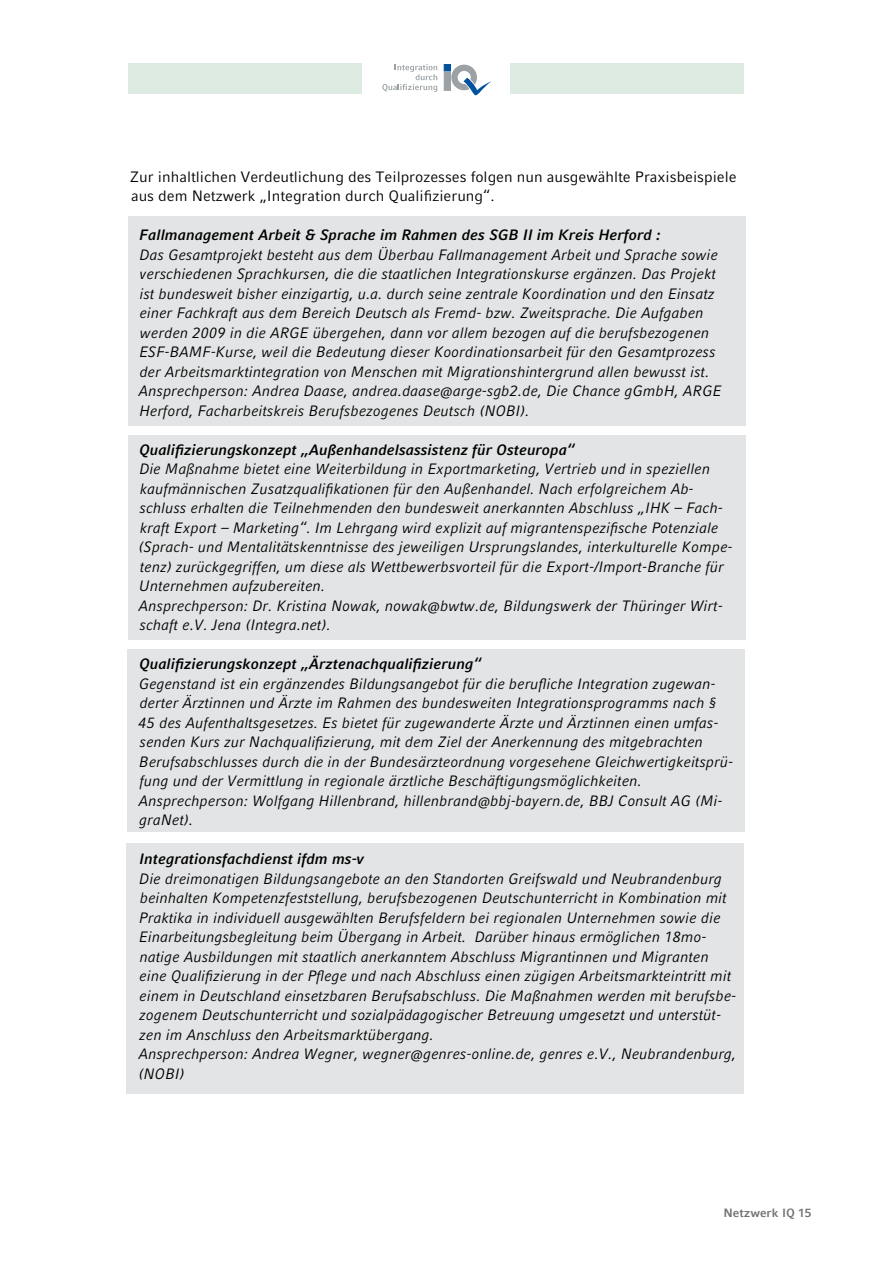
<style>
.page{position:relative;width:893px;height:1263px;background:#fff}
.page>*{position:absolute;margin:0;border:0;box-sizing:border-box;transform-origin:0 0}
.t1{font:italic 15px/19.5px "Compatil Fact LT";color:#000}
.t2{font:italic 700 15px "Compatil Fact LT";color:#000}
.t3{font:15px/19.5px "Compatil Fact LT";color:#000}
.t4{font:700 12px "Compatil Fact LT";color:#707173}
</style>
<div class="page">
<svg style="left:382px;top:64px;width:55px;height:28px"></svg>
<div style="left:444px;top:72px;width:7px;height:18px;background:#9ba1a5"></div>
<div style="left:444px;top:64px;width:7px;height:7px;background:#00519e;border:1px solid #00519e"></div>
<svg style="left:451px;top:65px;width:40px;height:31px"></svg>
<div style="left:128px;top:64px;width:233px;height:30px;background:#ddebe3"></div>
<div style="left:510px;top:64px;width:234px;height:30px;background:#ddebe3"></div>
<div style="left:128px;top:436px;width:618px;height:204px;background:#e3e4e5"></div>
<div style="left:127px;top:650px;width:618px;height:182px;background:#e3e4e5"></div>
<div style="left:126px;top:843px;width:618px;height:251px;background:#e3e4e5"></div>
<div style="left:128px;top:216px;width:618px;height:209px;background:#e3e4e5"></div>
<p class="t3" style="left:130px;top:167px;width:608px">Zur inhaltlichen Verdeutlichung des Teilprozesses folgen nun ausgewählte Praxisbeispiele aus dem Netzwerk „Integration durch Qualifizierung“.</p>
<p class="t2" style="left:140px;top:226px;width:522px">Fallmanagement Arbeit &amp; Sprache im Rahmen des SGB II im Kreis Herford :</p>
<p class="t1" style="left:139px;top:245px;width:584px">Das Gesamtprojekt besteht aus dem Überbau Fallmanagement Arbeit und Sprache sowie verschiedenen Sprachkursen, die die staatlichen Integrationskurse ergänzen. Das Projekt ist bundesweit bisher einzigartig, u.a. durch seine zentrale Koordination und den Einsatz einer Fachkraft aus dem Bereich Deutsch als Fremd- bzw. Zweitsprache. Die Aufgaben werden 2009 in die ARGE übergehen, dann vor allem bezogen auf die berufsbezogenen ESF-BAMF-Kurse, weil die Bedeutung dieser Koordinationsarbeit für den Gesamtprozess der Arbeitsmarktintegration von Menschen mit Migrationshintergrund allen bewusst ist.<br>Ansprechperson: Andrea Daase, andrea.daase@arge-sgb2.de, Die Chance gGmbH, ARGE Herford, Facharbeitskreis Berufsbezogenes Deutsch (NOBI).</p>
<p class="t2" style="left:139px;top:441px;width:437px">Qualifizierungskonzept „Außenhandelsassistenz für Osteuropa“</p>
<p class="t1" style="left:139px;top:459px;width:595px">Die Maßnahme bietet eine Weiterbildung in Exportmarketing, Vertrieb und in speziellen kaufmännischen Zusatzqualifikationen für den Außenhandel. Nach erfolgreichem Ab&shy;schluss erhalten die Teilnehmenden den bundesweit anerkannten Abschluss „IHK – Fach&shy;kraft Export – Marketing“. Im Lehrgang wird explizit auf migrantenspezifische Potenziale (Sprach- und Mentalitätskenntnisse des jeweiligen Ursprungslandes, interkulturelle Kompe&shy;tenz) zurückgegriffen, um diese als Wettbewerbsvorteil für die Export-/Import-Branche für Unternehmen aufzubereiten.<br>Ansprechperson: Dr. Kristina Nowak, nowak@bwtw.de, Bildungswerk der Thüringer Wirt&shy;schaft e.V. Jena (Integra.net).</p>
<p class="t2" style="left:139px;top:655px;width:343px">Qualifizierungskonzept „Ärztenachqualifizierung“</p>
<p class="t1" style="left:139px;top:674px;width:596px">Gegenstand ist ein ergänzendes Bildungsangebot für die berufliche Integration zugewan&shy;derter Ärztinnen und Ärzte im Rahmen des bundesweiten Integrationsprogramms nach § 45 des Aufenthaltsgesetzes. Es bietet für zugewanderte Ärzte und Ärztinnen einen umfas&shy;senden Kurs zur Nachqualifizierung, mit dem Ziel der Anerkennung des mitgebrachten Berufsabschlusses durch die in der Bundesärzteordnung vorgesehene Gleichwertigkeitsprü&shy;fung und der Vermittlung in regionale ärztliche Beschäftigungsmöglichkeiten.<br>Ansprechperson: Wolfgang Hillenbrand, hillenbrand@bbj-bayern.de, BBJ Consult AG (Mi&shy;graNet).</p>
<p class="t2" style="left:139px;top:850px;width:226px">Integrationsfachdienst ifdm ms-v</p>
<p class="t1" style="left:139px;top:869px;width:599px">Die dreimonatigen Bildungsangebote an den Standorten Greifswald und Neubrandenburg beinhalten Kompetenzfeststellung, berufsbezogenen Deutschunterricht in Kombination mit Praktika in individuell ausgewählten Berufsfeldern bei regionalen Unternehmen sowie die Einarbeitungsbegleitung beim Übergang in Arbeit. Darüber hinaus ermöglichen 18mo&shy;natige Ausbildungen mit staatlich anerkanntem Abschluss Migrantinnen und Migranten eine Qualifizierung in der Pflege und nach Abschluss einen zügigen Arbeitsmarkteintritt mit einem in Deutschland einsetzbaren Berufsabschluss. Die Maßnahmen werden mit berufsbe&shy;zogenem Deutschunterricht und sozialpädagogischer Betreuung umgesetzt und unterstüt&shy;zen im Anschluss den Arbeitsmarktübergang.<br>Ansprechperson: Andrea Wegner, wegner@genres-online.de, genres e.V., Neubrandenburg, (NOBI)</p>
<p class="t4" style="left:723px;top:1206px;width:90px">Netzwerk IQ 15</p>
</div>
